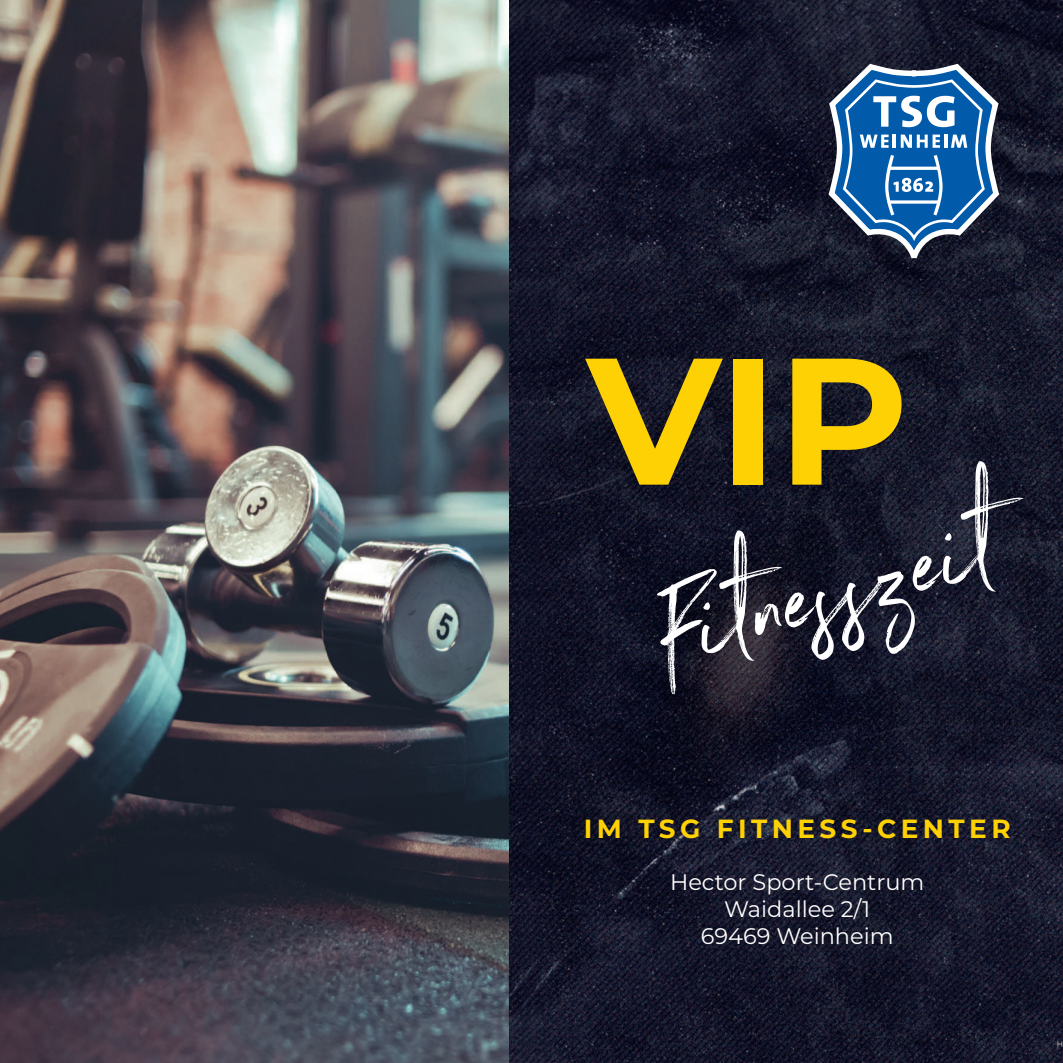
<style>
.page{position:relative;width:1063px;height:1063px;background:#fff}
.page>*{position:absolute;margin:0;border:0;box-sizing:border-box;transform-origin:0 0}
.t1{font:700 180px "Montserrat";color:#fed105}
.t2{font:132.5px "Northwell";color:#fff}
.t3{font:700 26.25px "Montserrat";letter-spacing:.17em;color:#fed105}
.t4{font:22.5px/27px "Montserrat";color:#fff;text-align:center}
</style>
<div class="page">
<img style="left:509px;top:0;width:554px;height:1063px">
<svg style="left:829px;top:64px;width:170px;height:194px"></svg>
<img style="left:0;top:0;width:509px;height:1063px">
<h1 class="t1" style="left:587px;top:317px;width:324px">VIP</h1>
<h2 class="t2" style="left:640px;top:559px;width:349px;rotate:-16deg">Fitnesszeit</h2>
<p class="t3" style="left:584px;top:813px;width:428px">IM TSG FITNESS-CENTER</p>
<p class="t4" style="left:670px;top:869px;width:256px">Hector Sport-Centrum<br>Waidallee 2/1<br>69469 Weinheim</p>
</div>
